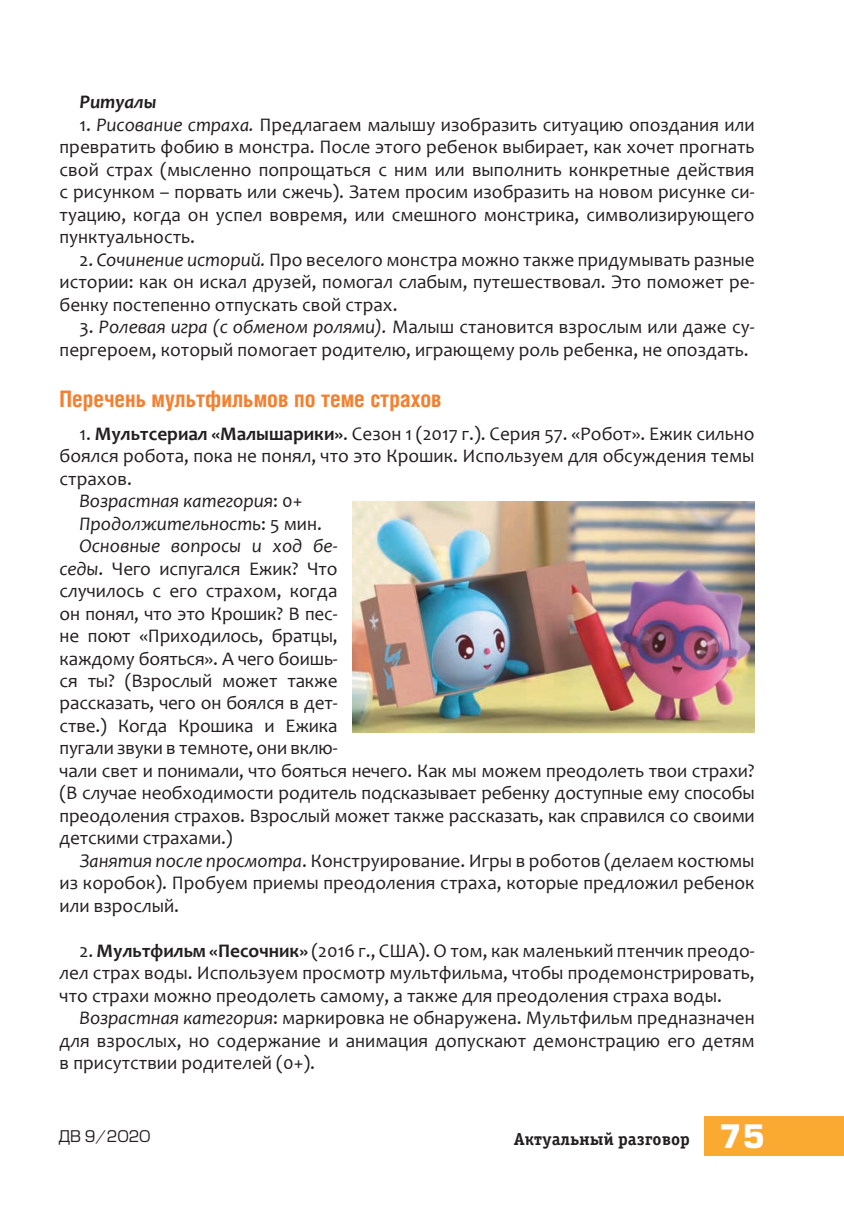
<style>
.page{position:relative;width:844px;height:1216px;background:#fff}
.page>*{position:absolute;margin:0;border:0;box-sizing:border-box;transform-origin:0 0}
.t1{font:700 22.75px "Helios Cond";color:#f47f2f}
.t2{font:19.25px/22.4px "Candara";color:#231f20;text-align:justify}
.t3{font:italic 19.25px "Candara";color:#231f20}
.t4{font:italic 700 19.25px "Candara";color:#231f20}
.t5{font:17.5px "Officina Serif Bold ITC";color:#231f20}
.t6{font:15.75px "Europe";color:#231f20}
.s1{font-style:italic}
.s2{font-weight:700}
.s3{font-style:normal}
.s4{font-family:"Europe";font-weight:700;font-size:31.5px;color:#fff}
</style>
<div class="page">
<div style="left:704px;top:1116px;width:139px;height:40px;background:#faaa31"></div>
<img style="left:352px;top:501px;width:402px;height:231px">
<p class="t4" style="left:79px;top:90px;width:79px">Ритуалы</p>
<p class="t2" style="left:60px;top:113px;width:696px;text-indent:20px">1. <span class="s1">Рисование страха.</span> Предлагаем малышу изобразить ситуацию опоздания или превратить фобию в монстра. После этого ребенок выбирает, как хочет прогнать свой страх (мысленно попрощаться с ним или выполнить конкретные действия с рисунком – порвать или сжечь). Затем просим изобразить на новом рисунке си&shy;туацию, когда он успел вовремя, или смешного монстрика, символизирующего пунктуальность.</p>
<p class="t2" style="left:60px;top:248px;width:696px;text-indent:20px">2. <span class="s1">Сочинение историй.</span> Про веселого монстра можно также придумывать разные истории: как он искал друзей, помогал слабым, путешествовал. Это поможет ре&shy;бенку постепенно отпускать свой страх.</p>
<p class="t2" style="left:60px;top:315px;width:696px;text-indent:20px">3. <span class="s1">Ролевая игра (с обменом ролями).</span> Малыш становится взрослым или даже су&shy;пергероем, который помогает родителю, играющему роль ребенка, не опоздать.</p>
<p class="t1" style="left:60px;top:385px;width:383px">Перечень мультфильмов по теме страхов</p>
<p class="t2" style="left:79px;top:422px;width:676px">1. <span class="s2">Мультсериал «Малышарики»</span>. Сезон 1 (2017 г.). Серия 57. «Робот». Ежик сильно</p>
<p class="t2" style="left:60px;top:444px;width:696px">боялся робота, пока не понял, что это Крошик. Используем для обсуждения темы</p>
<p class="t2" style="left:60px;top:467px;width:74px">страхов.</p>
<p class="t3" style="left:79px;top:488px;width:224px">Возрастная категория<span class="s3">: 0+</span></p>
<p class="t3" style="left:79px;top:511px;width:244px">Продолжительность<span class="s3">: 5 мин.</span></p>
<p class="t3" style="left:79px;top:533px;width:259px">Основные вопросы и ход бе-</p>
<p class="t2" style="left:60px;top:557px;width:279px"><span class="s1">седы</span>. Чего испугался Ежик? Что</p>
<p class="t2" style="left:60px;top:579px;width:279px">случилось с его страхом, когда</p>
<p class="t2" style="left:60px;top:602px;width:279px">он понял, что это Крошик? В пес-</p>
<p class="t2" style="left:60px;top:624px;width:279px">не поют «Приходилось, братцы,</p>
<p class="t2" style="left:60px;top:647px;width:279px">каждому бояться». А чего боишь-</p>
<p class="t2" style="left:60px;top:669px;width:279px">ся ты? (Взрослый может также</p>
<p class="t2" style="left:60px;top:691px;width:279px">рассказать, чего он боялся в дет-</p>
<p class="t2" style="left:60px;top:714px;width:279px">стве.) Когда Крошика и Ежика</p>
<p class="t2" style="left:60px;top:736px;width:279px">пугали звуки в темноте, они вклю-</p>
<p class="t2" style="left:60px;top:759px;width:696px">чали свет и понимали, что бояться нечего. Как мы можем преодолеть твои страхи?</p>
<p class="t2" style="left:60px;top:781px;width:696px">(В случае необходимости родитель подсказывает ребенку доступные ему способы</p>
<p class="t2" style="left:60px;top:804px;width:696px">преодоления страхов. Взрослый может также рассказать, как справился со своими</p>
<p class="t2" style="left:60px;top:826px;width:174px">детскими страхами.)</p>
<p class="t2" style="left:79px;top:849px;width:676px"><span class="s1">Занятия после просмотра</span>. Конструирование. Игры в роботов (делаем костюмы</p>
<p class="t2" style="left:60px;top:871px;width:696px">из коробок). Пробуем приемы преодоления страха, которые предложил ребенок</p>
<p class="t2" style="left:60px;top:894px;width:121px">или взрослый.</p>
<p class="t2" style="left:60px;top:939px;width:696px;text-indent:20px">2. <span class="s2">Мультфильм «Песочник»</span> (2016 г., США). О том, как маленький птенчик преодо&shy;лел страх воды. Используем просмотр мультфильма, чтобы продемонстрировать, что страхи можно преодолеть самому, а также для преодоления страха воды.</p>
<p class="t2" style="left:60px;top:1006px;width:696px;text-indent:20px"><span class="s1">Возрастная категория</span>: маркировка не обнаружена. Мультфильм предназначен для взрослых, но содержание и анимация допускают демонстрацию его детям в присутствии родителей (0+).</p>
<p class="t6" style="left:58px;top:1127px;width:93px">ДВ 9/2020</p>
<p class="t5" style="left:513px;top:1128px;width:252px">Актуальный разговор <span class="s4">75</span></p>
</div>
